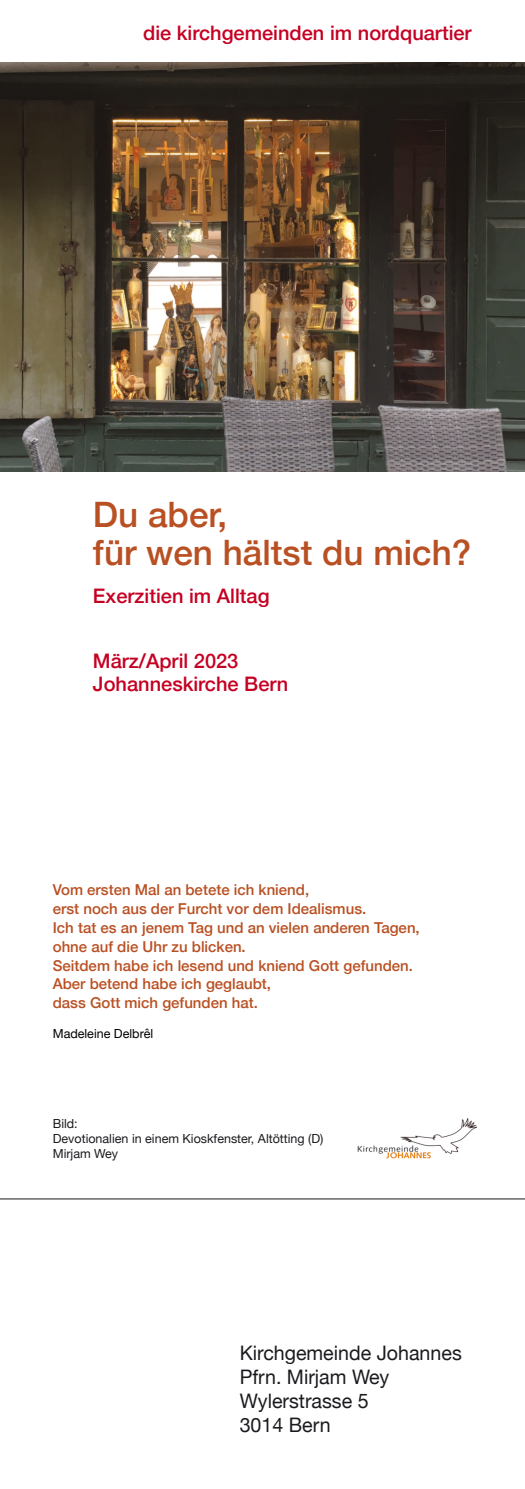
<style>
.page{position:relative;width:525px;height:1489px;background:#fff}
.page>*{position:absolute;margin:0;border:0;box-sizing:border-box;transform-origin:0 0}
.t1{font:500 35px/37.5px "Helvetica Neue";color:#b95023}
.t2{font:500 20px/23.8px "Helvetica Neue";color:#c50023}
.t3{font:20px/23.8px "Helvetica Neue";color:#1b1b1f}
.t4{font:500 15px/18.8px "Helvetica Neue";color:#b95023}
.t5{font:12.5px/15px "Helvetica Neue";color:#1b1b1f}
.t6{font:12.5px "Helvetica Neue";color:#000}
</style>
<div class="page">
<img style="left:0;top:62px;width:524px;height:409px">
<hr style="left:0;top:1198px;width:524px;height:1px;background:#1b1b1f">
<img style="left:357px;top:1118px;width:119px;height:41px">
<h2 class="t2" style="left:143px;top:21px;width:330px">die kirchgemeinden im nordquartier</h2>
<h1 class="t1" style="left:93px;top:495px;width:379px">Du aber,<br>für wen hältst du mich?</h1>
<h2 class="t2" style="left:93px;top:583px;width:178px">Exerzitien im Alltag</h2>
<h2 class="t2" style="left:93px;top:648px;width:197px">März/April 2023<br>Johanneskirche Bern</h2>
<p class="t4" style="left:53px;top:880px;width:368px">Vom ersten Mal an betete ich kniend,<br>erst noch aus der Furcht vor dem Idealismus.<br>Ich tat es an jenem Tag und an vielen anderen Tagen, ohne auf die Uhr zu blicken.<br>Seitdem habe ich lesend und kniend Gott gefunden.<br>Aber betend habe ich geglaubt,<br>dass Gott mich gefunden hat.</p>
<p class="t6" style="left:53px;top:1026px;width:102px">Madeleine Delbrêl</p>
<p class="t5" style="left:53px;top:1115px;width:272px">Bild:<br>Devotionalien in einem Kioskfenster, Altötting (D)<br>Mirjam Wey</p>
<h2 class="t3" style="left:239px;top:1340px;width:223px">Kirchgemeinde Johannes<br>Pfrn. Mirjam Wey<br>Wylerstrasse 5<br>3014 Bern</h2>
</div>
